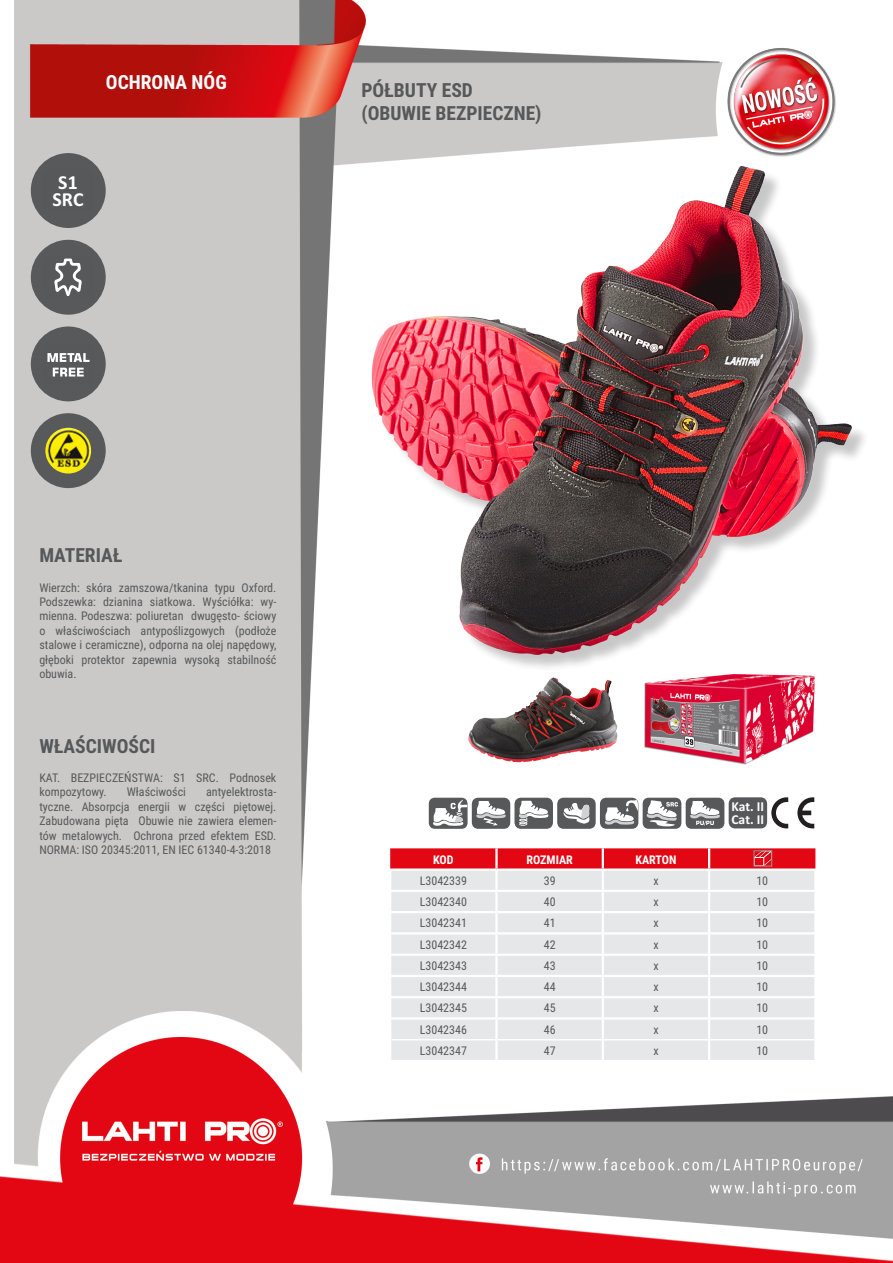
<style>
.page{position:relative;width:893px;height:1263px;background:#fff}
.page>*{position:absolute;margin:0;border:0;box-sizing:border-box;transform-origin:0 0}
.t1{font:700 19.95px/16.6px "Calibri Profix";color:#fff}
.t2{font:700 19.5px "Roboto Condensed";color:#57585a}
.t3{font:700 19.5px "Roboto Condensed";color:#fff}
.t4{font:700 13.65px/12.6px "Calibri Profix";color:#fff}
.t5{font:12px/14.4px "Roboto Condensed";color:#57585a;text-align:justify}
.t6{font:700 12px "Roboto Condensed";color:#fff}
</style>
<div class="page">
<img style="left:0;top:0;width:893px;height:1263px">
<div style="left:31px;top:153px;width:75px;height:75px;background:#58595b;border-radius:50%"></div>
<div style="left:31px;top:240px;width:75px;height:75px;background:#58595b;border-radius:50%"></div>
<div style="left:31px;top:326px;width:75px;height:75px;background:#58595b;border-radius:50%"></div>
<div style="left:31px;top:413px;width:75px;height:75px;background:#58595b;border-radius:50%"></div>
<div style="left:391px;top:1019px;width:423px;height:41px;background:#e6e7e9"></div>
<hr style="left:709px;top:890px;width:108px;height:2px;background:#fff">
<hr style="left:709px;top:911px;width:108px;height:2px;background:#fff">
<hr style="left:709px;top:932px;width:108px;height:2px;background:#fff">
<hr style="left:709px;top:953px;width:108px;height:3px;background:#fff">
<hr style="left:709px;top:975px;width:108px;height:2px;background:#fff">
<hr style="left:709px;top:996px;width:108px;height:2px;background:#fff">
<hr style="left:389px;top:1017px;width:107px;height:2px;background:#fff">
<hr style="left:496px;top:1017px;width:107px;height:2px;background:#fff">
<hr style="left:603px;top:1017px;width:106px;height:2px;background:#fff">
<hr style="left:709px;top:1017px;width:108px;height:2px;background:#fff">
<hr style="left:709px;top:868px;width:108px;height:3px;background:#fff">
<hr style="left:814px;top:871px;width:3px;height:19px;background:#fff">
<hr style="left:814px;top:892px;width:3px;height:19px;background:#fff">
<hr style="left:814px;top:913px;width:3px;height:19px;background:#fff">
<hr style="left:814px;top:934px;width:3px;height:19px;background:#fff">
<hr style="left:814px;top:956px;width:3px;height:19px;background:#fff">
<hr style="left:814px;top:977px;width:3px;height:19px;background:#fff">
<hr style="left:814px;top:998px;width:3px;height:19px;background:#fff">
<hr style="left:389px;top:1019px;width:2px;height:21px;background:#fff">
<hr style="left:495px;top:1019px;width:3px;height:20px;background:#fff">
<hr style="left:602px;top:1019px;width:2px;height:20px;background:#fff">
<hr style="left:708px;top:1019px;width:2px;height:20px;background:#fff">
<hr style="left:814px;top:1019px;width:3px;height:21px;background:#fff">
<hr style="left:389px;top:1040px;width:2px;height:20px;background:#fff">
<hr style="left:495px;top:1040px;width:3px;height:20px;background:#fff">
<hr style="left:602px;top:1040px;width:2px;height:20px;background:#fff">
<hr style="left:708px;top:1040px;width:2px;height:20px;background:#fff">
<hr style="left:814px;top:1040px;width:3px;height:20px;background:#fff">
<hr style="left:389px;top:1060px;width:107px;height:2px;background:#fff">
<hr style="left:496px;top:1060px;width:107px;height:2px;background:#fff">
<hr style="left:603px;top:1060px;width:106px;height:2px;background:#fff">
<hr style="left:709px;top:1060px;width:108px;height:2px;background:#fff">
<hr style="left:391px;top:1039px;width:105px;height:1px;background:#fff">
<hr style="left:496px;top:1039px;width:107px;height:1px;background:#fff">
<hr style="left:603px;top:1039px;width:106px;height:1px;background:#fff">
<hr style="left:709px;top:1039px;width:105px;height:1px;background:#fff">
<svg style="left:389px;top:848px;width:426px;height:169px;background:#e8cfd2"></svg>
<div style="left:754px;top:850px;width:18px;height:16px;border:1px solid #939598"></div>
<div style="left:429px;top:798px;width:39px;height:31px;background:#57585a;border-radius:6px"></div>
<svg style="left:433px;top:799px;width:34px;height:27px"></svg>
<div style="left:472px;top:798px;width:38px;height:31px;background:#57585a;border-radius:7px"></div>
<svg style="left:476px;top:801px;width:30px;height:24px"></svg>
<div style="left:514px;top:798px;width:39px;height:31px;background:#57585a;border-radius:7px"></div>
<svg style="left:519px;top:801px;width:30px;height:25px"></svg>
<div style="left:557px;top:798px;width:39px;height:31px;background:#57585a;border-radius:7px"></div>
<svg style="left:563px;top:803px;width:27px;height:21px"></svg>
<div style="left:600px;top:798px;width:38px;height:31px;background:#57585a;border-radius:7px"></div>
<svg style="left:605px;top:798px;width:33px;height:27px"></svg>
<div style="left:643px;top:798px;width:38px;height:31px;background:#57585a;border-radius:6px"></div>
<svg style="left:646px;top:800px;width:32px;height:26px"></svg>
<div style="left:686px;top:798px;width:38px;height:31px;background:#57585a;border-radius:6px"></div>
<svg style="left:690px;top:801px;width:30px;height:24px"></svg>
<div style="left:729px;top:797px;width:38px;height:31px;background:#57585a;border-radius:7px"></div>
<svg style="left:797px;top:797px;width:17px;height:31px"></svg>
<svg style="left:771px;top:797px;width:17px;height:31px"></svg>
<svg style="left:54px;top:258px;width:28px;height:38px"></svg>
<svg style="left:47px;top:353px;width:43px;height:9px"></svg>
<svg style="left:53px;top:368px;width:31px;height:8px"></svg>
<img style="left:45px;top:428px;width:46px;height:45px;border-radius:23px">
<img style="left:644px;top:683px;width:170px;height:81px">
<img style="left:466px;top:683px;width:156px;height:81px">
<img style="left:338px;top:153px;width:555px;height:530px">
<img style="left:714px;top:34px;width:134px;height:134px">
<p class="t1" style="left:53px;top:173px;width:32px">S1<br>SRC</p>
<p class="t3" style="left:106px;top:69px;width:122px">OCHRONA NÓG</p>
<p class="t2" style="left:361px;top:76px;width:113px">PÓŁBUTY ESD</p>
<p class="t2" style="left:361px;top:99px;width:182px">(OBUWIE BEZPIECZNE)</p>
<p class="t2" style="left:39px;top:542px;width:85px">MATERIAŁ</p>
<p class="t5" style="left:39px;top:580px;width:239px">Wierzch: skóra zamszowa/tkanina typu Oxford.<br>Podszewka: dzianina siatkowa. Wyściółka: wy&shy;mienna. Podeszwa: poliuretan dwugęsto- ściowy o właściwościach antypoślizgowych (podłoże stalowe i ceramiczne), odporna na olej napędowy, głęboki protektor zapewnia wysoką stabilność obuwia.</p>
<p class="t2" style="left:39px;top:732px;width:118px">WŁAŚCIWOŚCI</p>
<p class="t5" style="left:39px;top:770px;width:239px">KAT. BEZPIECZEŃSTWA: S1 SRC. Podnosek kompozytowy.</p>
<p class="t5" style="left:39px;top:784px;width:239px;text-indent:167px">antyelektrosta&shy;tyczne. Absorpcja energii w części piętowej.<br>Zabudowana pięta Obuwie nie zawiera elemen&shy;tów metalowych. Ochrona przed efektem ESD.<br>NORMA: ISO 20345:2011, EN IEC 61340-4-3:2018</p>
<p class="t5" style="left:127px;top:784px;width:61px">Właściwości</p>
<p class="t4" style="left:731px;top:799px;width:34px">Kat. II<br>Cat. II</p>
<p class="t6" style="left:433px;top:851px;width:22px">KOD</p>
<p class="t6" style="left:526px;top:851px;width:48px">ROZMIAR</p>
<p class="t6" style="left:635px;top:851px;width:43px">KARTON</p>
<p class="t5" style="left:420px;top:873px;width:49px">L3042339</p>
<p class="t5" style="left:544px;top:873px;width:13px">39</p>
<p class="t5" style="left:653px;top:873px;width:7px">x</p>
<p class="t5" style="left:756px;top:873px;width:13px">10</p>
<p class="t5" style="left:420px;top:894px;width:49px">L3042340</p>
<p class="t5" style="left:544px;top:894px;width:13px">40</p>
<p class="t5" style="left:653px;top:894px;width:7px">x</p>
<p class="t5" style="left:756px;top:894px;width:13px">10</p>
<p class="t5" style="left:420px;top:915px;width:49px">L3042341</p>
<p class="t5" style="left:544px;top:915px;width:13px">41</p>
<p class="t5" style="left:653px;top:915px;width:7px">x</p>
<p class="t5" style="left:756px;top:915px;width:13px">10</p>
<p class="t5" style="left:420px;top:937px;width:49px">L3042342</p>
<p class="t5" style="left:544px;top:937px;width:13px">42</p>
<p class="t5" style="left:653px;top:937px;width:7px">x</p>
<p class="t5" style="left:756px;top:937px;width:13px">10</p>
<p class="t5" style="left:420px;top:958px;width:49px">L3042343</p>
<p class="t5" style="left:544px;top:958px;width:13px">43</p>
<p class="t5" style="left:653px;top:958px;width:7px">x</p>
<p class="t5" style="left:756px;top:958px;width:13px">10</p>
<p class="t5" style="left:420px;top:979px;width:49px">L3042344</p>
<p class="t5" style="left:544px;top:979px;width:13px">44</p>
<p class="t5" style="left:653px;top:979px;width:7px">x</p>
<p class="t5" style="left:756px;top:979px;width:13px">10</p>
<p class="t5" style="left:420px;top:1000px;width:49px">L3042345</p>
<p class="t5" style="left:544px;top:1000px;width:13px">45</p>
<p class="t5" style="left:653px;top:1000px;width:7px">x</p>
<p class="t5" style="left:756px;top:1000px;width:13px">10</p>
<p class="t5" style="left:420px;top:1022px;width:49px">L3042346</p>
<p class="t5" style="left:544px;top:1022px;width:13px">46</p>
<p class="t5" style="left:653px;top:1022px;width:7px">x</p>
<p class="t5" style="left:756px;top:1022px;width:13px">10</p>
<p class="t5" style="left:420px;top:1043px;width:49px">L3042347</p>
<p class="t5" style="left:544px;top:1043px;width:13px">47</p>
<p class="t5" style="left:653px;top:1043px;width:7px">x</p>
<p class="t5" style="left:756px;top:1043px;width:13px">10</p>
</div>
